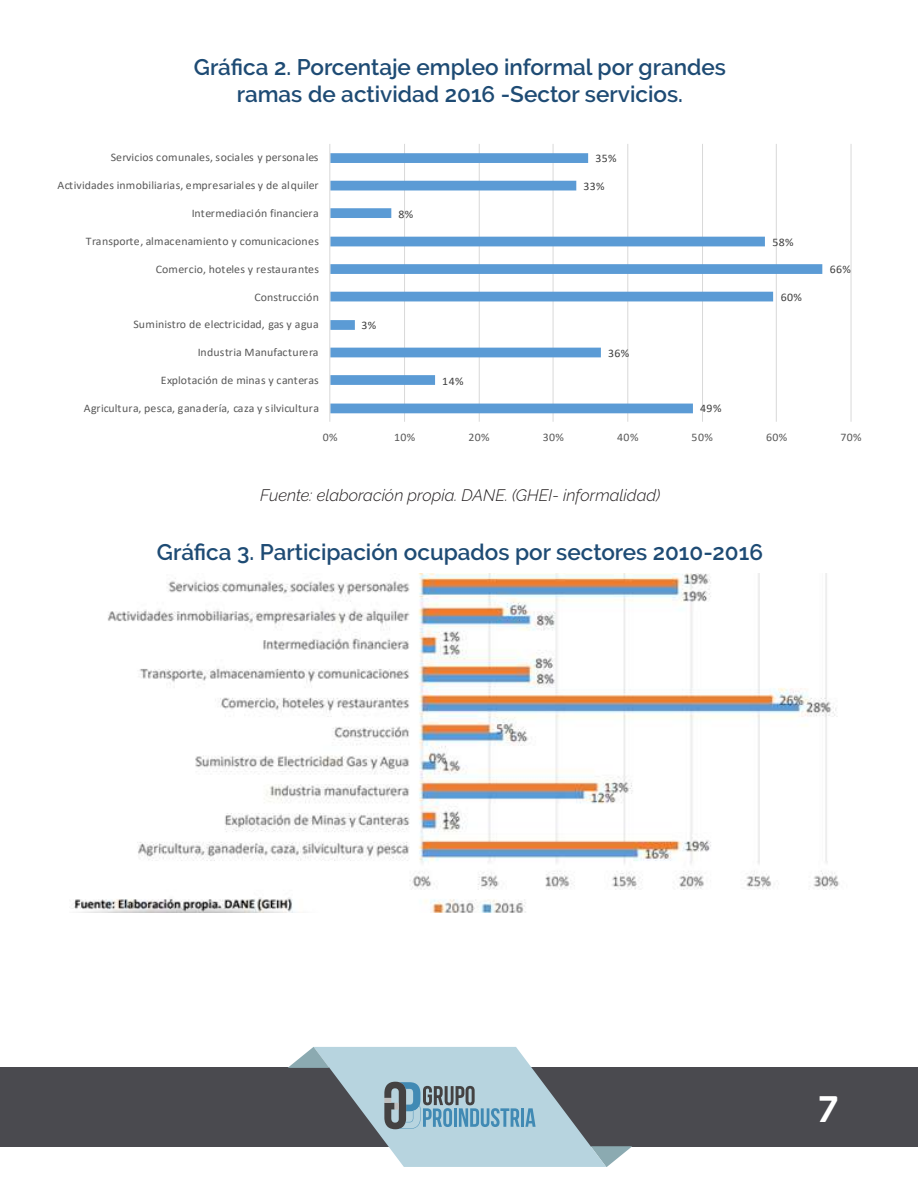
<style>
.page{position:relative;width:918px;height:1188px;background:#fff}
.page>*{position:absolute;margin:0;border:0;box-sizing:border-box;transform-origin:0 0}
.t1{font:36px "Prototype";color:#fff}
.t2{font:600 22.5px/27px "Raleway";color:#1e4b74;text-align:center}
.t3{font:italic 300 16.5px "Raleway";color:#231f20}
.t4{font:11.55px "Calibri";letter-spacing:.015em;color:#595959}
.t5{font:11.55px "Calibri";letter-spacing:.03em;color:#404040}
</style>
<div class="page">
<div style="left:0;top:1067px;width:918px;height:80px;background:#4a4a4f"></div>
<svg style="left:288px;top:1047px;width:344px;height:120px"></svg>
<img style="left:72px;top:574px;width:768px;height:339px">
<hr style="left:404px;top:144px;width:1px;height:278px;background:#d9d9d9">
<hr style="left:479px;top:144px;width:1px;height:278px;background:#d9d9d9">
<hr style="left:553px;top:144px;width:1px;height:278px;background:#d9d9d9">
<hr style="left:627px;top:144px;width:1px;height:278px;background:#d9d9d9">
<hr style="left:702px;top:144px;width:1px;height:278px;background:#d9d9d9">
<hr style="left:776px;top:144px;width:1px;height:278px;background:#d9d9d9">
<hr style="left:851px;top:144px;width:1px;height:278px;background:#d9d9d9">
<svg style="left:330px;top:153px;width:492px;height:260px"></svg>
<hr style="left:329px;top:144px;width:1px;height:278px;background:#d9d9d9">
<h2 class="t2" style="left:194px;top:54px;width:534px">Gráfica 2. Porcentaje empleo informal por grandes ramas de actividad 2016 -Sector servicios.</h2>
<p class="t4" style="left:111px;top:150px;width:209px">Servicios comunales, sociales y personales</p>
<p class="t5" style="left:596px;top:150px;width:23px">35%</p>
<p class="t4" style="left:57px;top:177px;width:263px">Actividades inmobiliarias, empresariales y de alquiler</p>
<p class="t5" style="left:583px;top:178px;width:23px">33%</p>
<p class="t4" style="left:192px;top:205px;width:128px">Intermediación financiera</p>
<p class="t5" style="left:399px;top:206px;width:16px">8%</p>
<p class="t4" style="left:86px;top:233px;width:235px">Transporte, almacenamiento y comunicaciones</p>
<p class="t5" style="left:773px;top:234px;width:23px">58%</p>
<p class="t4" style="left:156px;top:261px;width:165px">Comercio, hoteles y restaurantes</p>
<p class="t5" style="left:830px;top:262px;width:23px">66%</p>
<p class="t4" style="left:254px;top:289px;width:66px">Construcción</p>
<p class="t5" style="left:781px;top:289px;width:23px">60%</p>
<p class="t4" style="left:134px;top:317px;width:187px">Suministro de electricidad, gas y agua</p>
<p class="t5" style="left:361px;top:317px;width:16px">3%</p>
<p class="t4" style="left:198px;top:344px;width:122px">Industria Manufacturera</p>
<p class="t5" style="left:608px;top:345px;width:23px">36%</p>
<p class="t4" style="left:161px;top:372px;width:159px">Explotación de minas y canteras</p>
<p class="t5" style="left:442px;top:373px;width:23px">14%</p>
<p class="t4" style="left:84px;top:400px;width:237px">Agricultura, pesca, ganadería, caza y silvicultura</p>
<p class="t5" style="left:700px;top:401px;width:23px">49%</p>
<p class="t4" style="left:323px;top:429px;width:16px">0%</p>
<p class="t4" style="left:394px;top:429px;width:23px">10%</p>
<p class="t4" style="left:468px;top:429px;width:23px">20%</p>
<p class="t4" style="left:543px;top:429px;width:23px">30%</p>
<p class="t4" style="left:617px;top:429px;width:23px">40%</p>
<p class="t4" style="left:692px;top:429px;width:23px">50%</p>
<p class="t4" style="left:766px;top:429px;width:23px">60%</p>
<p class="t4" style="left:840px;top:429px;width:23px">70%</p>
<h3 class="t3" style="left:260px;top:486px;width:402px">Fuente: elaboración propia. DANE. (GHEI- informalidad)</h3>
<h2 class="t2" style="left:157px;top:538px;width:608px">Gráfica 3. Participación ocupados por sectores 2010-2016</h2>
<h1 class="t1" style="left:818px;top:1087px;width:21px">7</h1>
</div>
